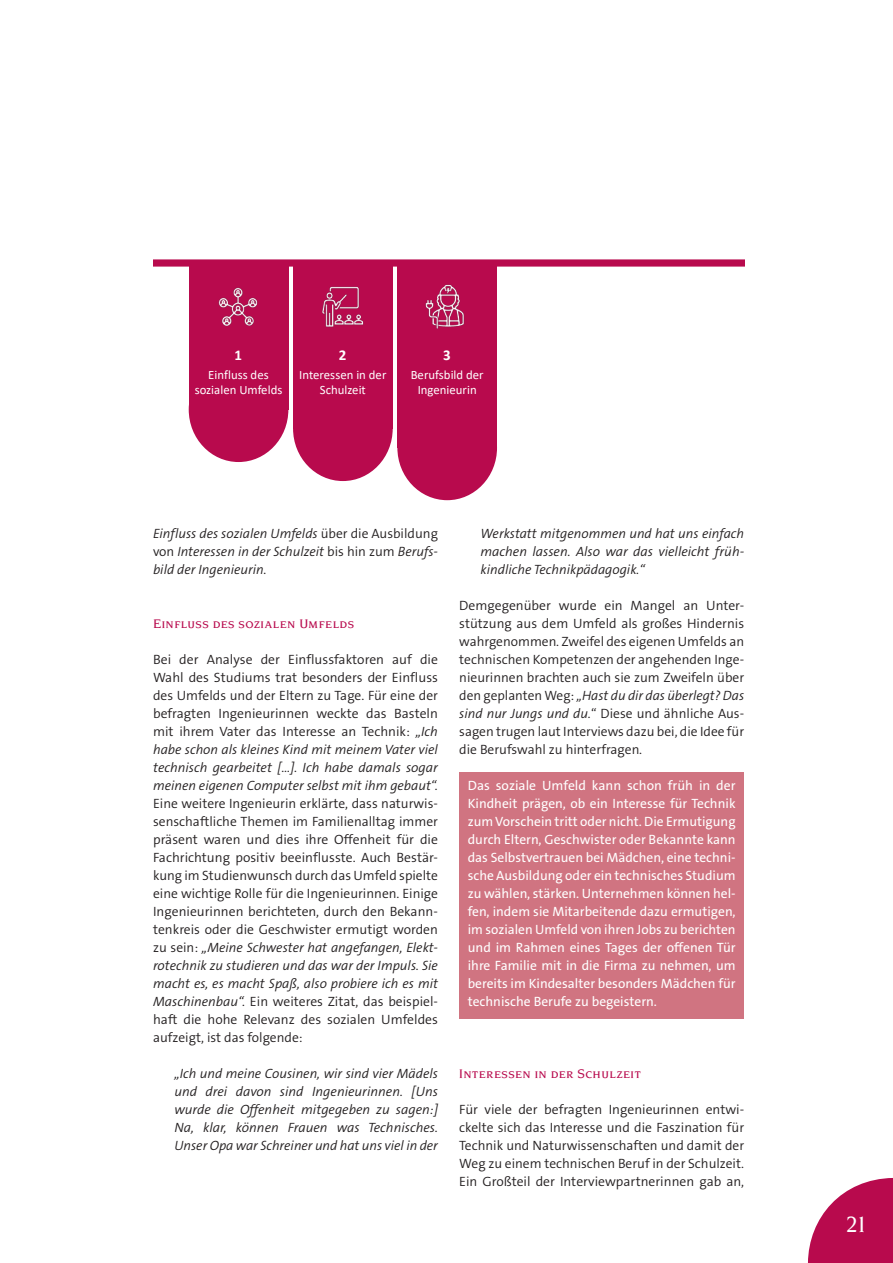
<style>
.page{position:relative;width:893px;height:1263px;background:#fff}
.page>*{position:absolute;margin:0;border:0;box-sizing:border-box;transform-origin:0 0}
.t1{font:500 24px "Novarese Pro";color:#fff}
.t2{font:700 15px "Calibri";color:#fff}
.t3{font:300 13.5px/18px "The Sans B Plus W4";color:#231f20;text-align:justify}
.t4{font:13.5px/18px "The Sans B Plus W5 Plain";color:#fff;text-align:justify}
.t5{font:italic 300 13.5px/18px "The Sans B Plus W4";color:#231f20;text-align:justify}
.t6{font:500 13.5px "Novarese Pro";letter-spacing:.03em;color:#b80a4d}
.t7{font:12.75px/14.9px "Calibri";letter-spacing:.005em;color:#fff;text-align:center}
.s1{font-style:normal}
.s2{font-style:italic}
</style>
<div class="page">
<div style="left:459px;top:772px;width:285px;height:246px;background:#d07481"></div>
<div style="left:397px;top:395px;width:100px;height:105px;background:#b80a4d;border-radius:50%"></div>
<div style="left:397px;top:266px;width:100px;height:182px;background:#b80a4d"></div>
<div style="left:293px;top:376px;width:100px;height:105px;background:#b80a4d;border-radius:50%"></div>
<div style="left:293px;top:266px;width:100px;height:163px;background:#b80a4d"></div>
<div style="left:189px;top:357px;width:99px;height:105px;background:#b80a4d;border-radius:50%"></div>
<div style="left:189px;top:266px;width:99px;height:143px;background:#b80a4d"></div>
<img style="left:218px;top:287px;width:40px;height:39px">
<img style="left:322px;top:286px;width:42px;height:41px">
<svg style="left:153px;top:259px;width:591px;height:8px;background:#bd1c5a"></svg>
<img style="left:425px;top:284px;width:40px;height:45px">
<svg style="left:808px;top:1178px;width:85px;height:85px"></svg>
<p class="t2" style="left:235px;top:345px;width:9px">1</p>
<p class="t7" style="left:195px;top:367px;width:89px">Einfluss des sozialen Umfelds</p>
<p class="t2" style="left:339px;top:345px;width:9px">2</p>
<p class="t7" style="left:299px;top:367px;width:89px">Interessen in der<br>Schulzeit</p>
<p class="t2" style="left:443px;top:345px;width:9px">3</p>
<p class="t7" style="left:411px;top:367px;width:75px">Berufsbild der<br>Ingenieurin</p>
<p class="t5" style="left:153px;top:525px;width:286px">Einfluss des sozialen Umfelds <span class="s1">über die Ausbildung von</span> Interessen in der Schulzeit <span class="s1">bis hin zum</span> Berufs&shy;bild der Ingenieurin.</p>
<p class="t6" style="left:153px;top:616px;width:203px">Einfluss des sozialen Umfelds</p>
<p class="t3" style="left:153px;top:651px;width:286px">Bei der Analyse der Einflussfaktoren auf die Wahl des Studiums trat besonders der Einfluss des Umfelds und der Eltern zu Tage. Für eine der befragten Ingenieurinnen weckte das Basteln mit ihrem Vater das Interesse an Technik: <span class="s2">„Ich habe schon als kleines Kind mit meinem Vater viel technisch gearbeitet […]. Ich habe damals sogar meinen eigenen Computer selbst mit ihm gebaut“.</span></p>
<p class="t3" style="left:153px;top:795px;width:286px">Eine weitere Ingenieurin erklärte, dass naturwis&shy;senschaftliche Themen im Familienalltag immer präsent waren und dies ihre Offenheit für die Fachrichtung positiv beeinflusste. Auch Bestär&shy;kung im Studienwunsch durch das Umfeld spielte eine wichtige Rolle für die Ingenieurinnen. Einige Ingenieurinnen berichteten, durch den Bekann&shy;tenkreis oder die Geschwister ermutigt worden zu sein: <span class="s2">„Meine Schwester hat angefangen, Elekt&shy;rotechnik zu studieren und das war der Impuls. Sie macht es, es macht Spaß, also probiere ich es mit Maschinenbau“.</span> Ein weiteres Zitat, das beispiel&shy;haft die hohe Relevanz des sozialen Umfeldes aufzeigt, ist das folgende:</p>
<p class="t5" style="left:174px;top:1065px;width:265px">„Ich und meine Cousinen, wir sind vier Mädels und drei davon sind Ingenieurinnen. [Uns wurde die Offenheit mitgegeben zu sagen:] Na, klar, können Frauen was Technisches.<br>Unser Opa war Schreiner und hat uns viel in der</p>
<p class="t5" style="left:480px;top:525px;width:265px">Werkstatt mitgenommen und hat uns einfach machen lassen. Also war das vielleicht früh&shy;kindliche Technikpädagogik.“</p>
<p class="t3" style="left:459px;top:597px;width:286px">Demgegenüber wurde ein Mangel an Unter&shy;stützung aus dem Umfeld als großes Hindernis wahrgenommen. Zweifel des eigenen Umfelds an technischen Kompetenzen der angehenden Inge&shy;nieurinnen brachten auch sie zum Zweifeln über den geplanten Weg: <span class="s2">„Hast du dir das überlegt? Das sind nur Jungs und du.</span>“ Diese und ähnliche Aus&shy;sagen trugen laut Interviews dazu bei, die Idee für die Berufswahl zu hinterfragen.</p>
<p class="t4" style="left:468px;top:777px;width:269px">Das soziale Umfeld kann schon früh in der Kindheit prägen, ob ein Interesse für Technik zum Vorschein tritt oder nicht. Die Ermutigung durch Eltern, Geschwister oder Bekannte kann das Selbstvertrauen bei Mädchen, eine techni&shy;sche Ausbildung oder ein technisches Studium zu wählen, stärken. Unternehmen können hel&shy;fen, indem sie Mitarbeitende dazu ermutigen, im sozialen Umfeld von ihren Jobs zu berichten und im Rahmen eines Tages der offenen Tür ihre Familie mit in die Firma zu nehmen, um bereits im Kindesalter besonders Mädchen für technische Berufe zu begeistern.</p>
<p class="t6" style="left:459px;top:1066px;width:183px">Interessen in der Schulzeit</p>
<p class="t3" style="left:459px;top:1101px;width:286px">Für viele der befragten Ingenieurinnen entwi&shy;ckelte sich das Interesse und die Faszination für Technik und Naturwissenschaften und damit der Weg zu einem technischen Beruf in der Schulzeit.<br>Ein Großteil der Interviewpartnerinnen gab an,</p>
<h1 class="t1" style="left:846px;top:1210px;width:24px">21</h1>
</div>
